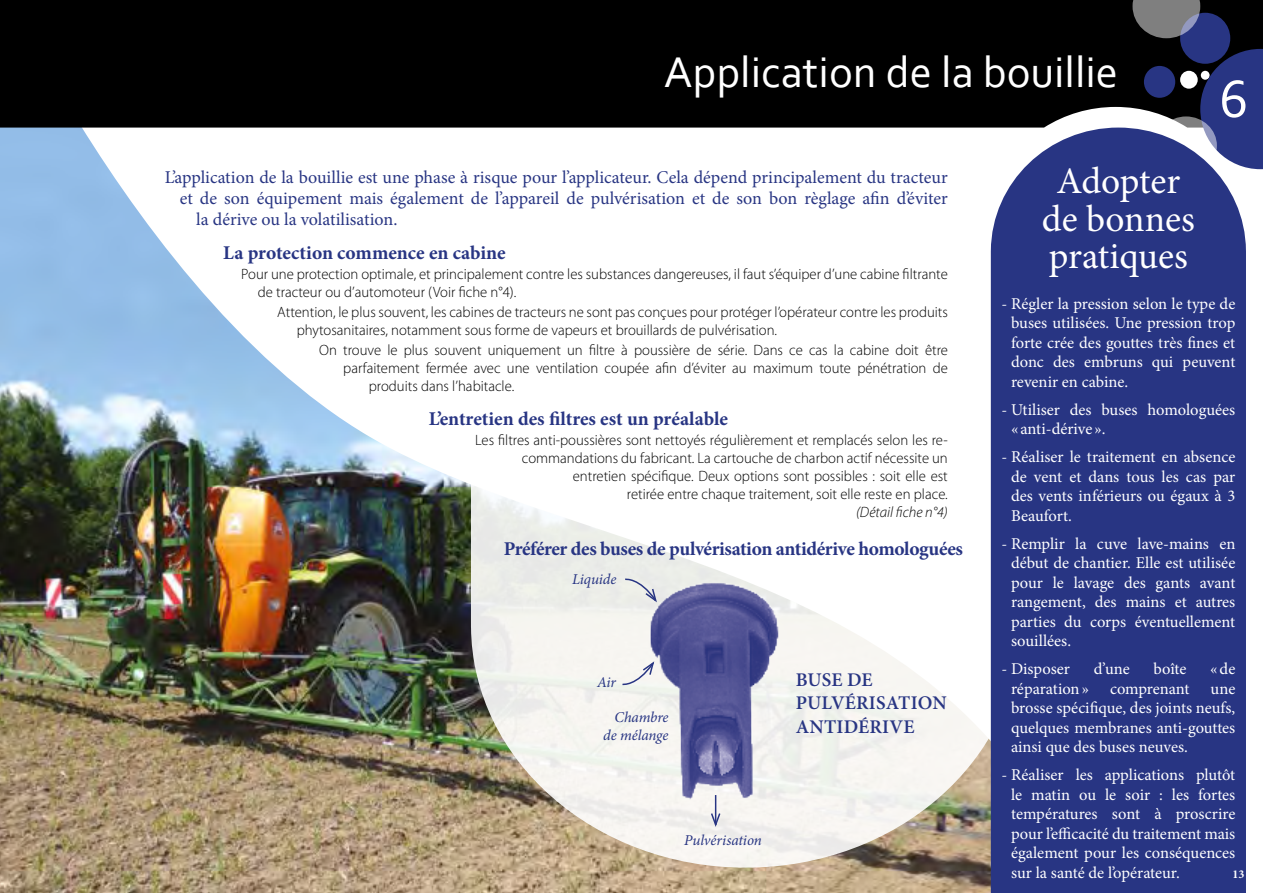
<style>
.page{position:relative;width:1263px;height:893px;background:#fff}
.page>*{position:absolute;margin:0;border:0;box-sizing:border-box;transform-origin:0 0}
.t1{font:55.35px "Corbel";color:#fff}
.t2{font:45px "Corbel";color:#fff}
.t3{font:37.5px/37.5px "Minion Pro";color:#fff;text-align:center}
.t4{font:700 19.5px "Minion Pro";letter-spacing:-.01em;color:#283583}
.t5{font:600 19.35px/23.2px "Minion Pro";letter-spacing:.01em;color:#283583}
.t6{font:18px "Minion Pro";color:#283583}
.t7{font:16.5px/19.5px "Minion Pro";color:#fff;text-align:justify}
.t8{font:300 15px/18px "Myriad Pro";color:#000}
.t9{font:italic 15px/18px "Minion Pro";letter-spacing:-.005em;color:#283583;text-align:right}
.t10{font:italic 300 15px "Myriad Pro";color:#000}
.t11{font:700 12px "Minion Pro";color:#fff}
</style>
<div class="page">
<img style="left:0;top:128px;width:991px;height:765px">
<div style="left:0;top:0;width:1263px;height:128px;background:#000"></div>
<svg style="left:471px;top:398px;width:520px;height:470px"></svg>
<div style="left:1180px;top:13px;width:50px;height:51px;background:#283583;border-radius:50%"></div>
<div style="left:1144px;top:66px;width:31px;height:32px;background:#283583;border-radius:50%"></div>
<div style="left:1180px;top:71px;width:18px;height:18px;background:#fff;border-radius:50%"></div>
<svg style="left:1132px;top:0;width:68px;height:38px;background:#6c6d76"></svg>
<svg style="left:1200px;top:49px;width:63px;height:120px;background:#27337a"></svg>
<svg style="left:1155px;top:116px;width:62px;height:59px"></svg>
<div style="left:991px;top:128px;width:255px;height:765px;background:#283583"></div>
<img style="left:646px;top:577px;width:139px;height:226px">
<svg style="left:624px;top:577px;width:34px;height:27px"></svg>
<svg style="left:621px;top:659px;width:34px;height:28px"></svg>
<hr style="left:715px;top:795px;width:1px;height:30px;background:#283583">
<svg style="left:710px;top:812px;width:12px;height:17px"></svg>
<h2 class="t2" style="left:664px;top:44px;width:456px">Application de la bouillie</h2>
<h1 class="t1" style="left:1219px;top:64px;width:31px">6</h1>
<p class="t6" style="left:165px;top:165px;width:784px">L’application de la bouillie est une phase à risque pour l’applicateur. Cela dépend principalement du tracteur</p>
<p class="t6" style="left:180px;top:186px;width:769px">et de son équipement mais également de l’appareil de pulvérisation et de son bon règlage afin d’éviter</p>
<p class="t6" style="left:196px;top:207px;width:203px">la dérive ou la volatilisation.</p>
<h3 class="t4" style="left:223px;top:239px;width:284px">La protection commence en cabine</h3>
<p class="t8" style="left:258px;top:265px;width:691px;text-indent:-16px">Pour une protection optimale, et principalement contre les substances dangereuses, il faut s’équiper d’une cabine filtrante de tracteur ou d’automoteur (Voir fiche n°4).</p>
<p class="t8" style="left:297px;top:303px;width:653px;text-indent:-20px">Attention, le plus souvent, les cabines de tracteurs ne sont pas conçues pour protéger l’opérateur contre les produits phytosanitaires, notamment sous forme de vapeurs et brouillards de pulvérisation.</p>
<p class="t8" style="left:319px;top:341px;width:630px">On trouve le plus souvent uniquement un filtre à poussière de série. Dans ce cas la cabine doit être</p>
<p class="t8" style="left:343px;top:359px;width:606px">parfaitement fermée avec une ventilation coupée afin d’éviter au maximum toute pénétration de</p>
<p class="t8" style="left:369px;top:377px;width:147px">produits dans l’habitacle.</p>
<h3 class="t4" style="left:429px;top:405px;width:301px">L’entretien des filtres est un préalable</h3>
<p class="t8" style="left:475px;top:431px;width:474px;text-align:right">Les filtres anti-poussières sont nettoyés régulièrement et remplacés selon les re&shy;commandations du fabricant. La cartouche de charbon actif nécessite un entretien spécifique. Deux options sont possibles : soit elle est<br>retirée entre chaque traitement, soit elle reste en place.</p>
<p class="t10" style="left:856px;top:503px;width:93px">(Détail fiche n°4)</p>
<h3 class="t4" style="left:504px;top:535px;width:461px">Préférer des buses de pulvérisation antidérive homologuées</h3>
<p class="t9" style="left:572px;top:570px;width:46px">Liquide</p>
<p class="t9" style="left:597px;top:673px;width:20px">Air</p>
<p class="t9" style="left:603px;top:708px;width:67px">Chambre de mélange</p>
<p class="t5" style="left:796px;top:668px;width:153px">BUSE DE<br>PULVÉRISATION<br>ANTIDÉRIVE</p>
<p class="t9" style="left:684px;top:831px;width:79px">Pulvérisation</p>
<h3 class="t3" style="left:1042px;top:163px;width:154px">Adopter de bonnes pratiques</h3>
<p class="t7" style="left:1011px;top:294px;width:226px;text-indent:-10px">- Régler la pression selon le type de buses utilisées. Une pression trop forte crée des gouttes très fines et donc des embruns qui peuvent revenir en cabine.</p>
<p class="t7" style="left:1011px;top:400px;width:226px;text-indent:-10px">- Utiliser des buses homologuées « anti-dérive ».</p>
<p class="t7" style="left:1011px;top:447px;width:226px;text-indent:-10px">- Réaliser le traitement en absence de vent et dans tous les cas par des vents inférieurs ou égaux à 3<br>Beaufort.</p>
<p class="t7" style="left:1011px;top:534px;width:226px;text-indent:-10px">- Remplir la cuve lave-mains en début de chantier. Elle est utilisée pour le lavage des gants avant rangement, des mains et autres parties du corps éventuellement souillées.</p>
<p class="t7" style="left:1001px;top:659px;width:70px">- Disposer</p>
<p class="t7" style="left:1094px;top:659px;width:38px">d’une</p>
<p class="t7" style="left:1153px;top:659px;width:34px">boîte</p>
<p class="t7" style="left:1210px;top:659px;width:27px">«de</p>
<p class="t7" style="left:1011px;top:679px;width:79px">réparation»</p>
<p class="t7" style="left:1110px;top:679px;width:81px">comprenant</p>
<p class="t7" style="left:1011px;top:679px;width:226px;text-indent:200px">une brosse spécifique, des joints neufs, quelques membranes anti-gouttes ainsi que des buses neuves.</p>
<p class="t7" style="left:1011px;top:765px;width:226px;text-indent:-10px">- Réaliser les applications plutôt le matin ou le soir : les fortes températures sont à proscrire pour l’efficacité du traitement mais également pour les conséquences sur la santé de l’opérateur.</p>
<p class="t11" style="left:1232px;top:866px;width:13px">13</p>
</div>
